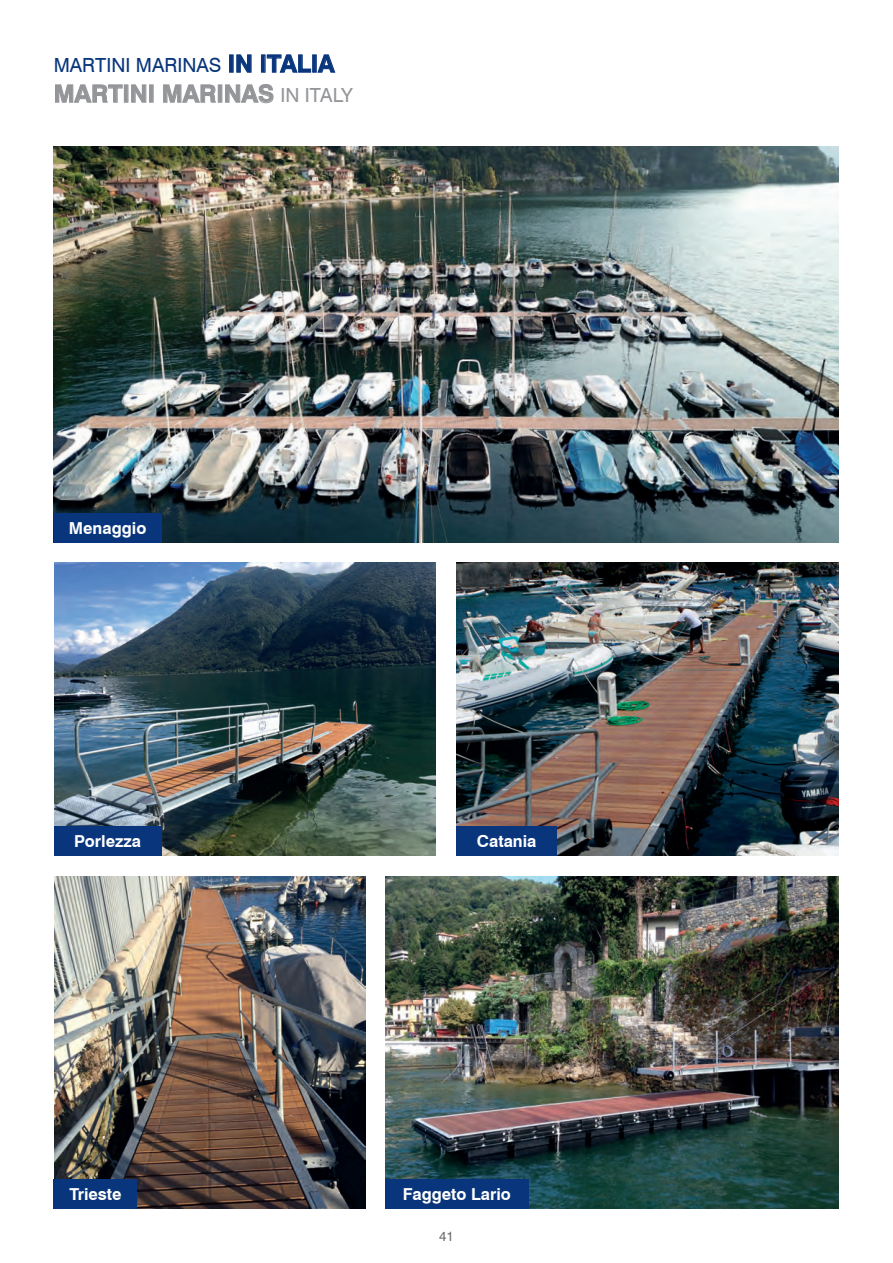
<style>
.page{position:relative;width:893px;height:1263px;background:#fff}
.page>*{position:absolute;margin:0;border:0;box-sizing:border-box;transform-origin:0 0}
.t1{font:700 24px "Swiss 721 BT";color:#939598}
.t2{font:19.5px "Swiss 721 BT";color:#08357c}
.t3{font:700 16.5px "Swiss 721 BT";color:#fff}
.t4{font:13.5px "Swiss 721 BT";color:#6c6d70}
.s1{font-weight:700;font-size:24px}
.s2{font-weight:400;font-size:19.5px}
</style>
<div class="page">
<img style="left:54px;top:146px;width:785px;height:397px">
<img style="left:54px;top:876px;width:311px;height:333px">
<img style="left:385px;top:876px;width:454px;height:333px">
<img style="left:456px;top:562px;width:383px;height:293px">
<img style="left:54px;top:562px;width:381px;height:293px">
<div style="left:229px;top:55px;width:4px;height:18px;border:1px solid #08357c"></div>
<svg style="left:236px;top:54px;width:16px;height:19px"></svg>
<div style="left:261px;top:55px;width:4px;height:18px;border:1px solid #08357c"></div>
<svg style="left:266px;top:54px;width:45px;height:19px"></svg>
<div style="left:312px;top:55px;width:5px;height:18px;border:1px solid #08357c"></div>
<svg style="left:317px;top:54px;width:19px;height:19px"></svg>
<svg style="left:55px;top:84px;width:68px;height:19px"></svg>
<div style="left:124px;top:85px;width:4px;height:18px;border:1px solid #939598"></div>
<svg style="left:131px;top:84px;width:16px;height:19px"></svg>
<div style="left:149px;top:85px;width:4px;height:18px;border:1px solid #939598"></div>
<svg style="left:163px;top:84px;width:53px;height:19px"></svg>
<div style="left:218px;top:85px;width:4px;height:18px;border:1px solid #939598"></div>
<svg style="left:225px;top:84px;width:49px;height:19px"></svg>
<div style="left:54px;top:826px;width:108px;height:29px;background:#08357c"></div>
<div style="left:456px;top:826px;width:101px;height:29px;background:#08357c"></div>
<div style="left:385px;top:1179px;width:144px;height:30px;background:#08357c"></div>
<div style="left:54px;top:1179px;width:83px;height:30px;background:#08357c"></div>
<div style="left:54px;top:513px;width:108px;height:30px;background:#08357c"></div>
<p class="t2" style="left:54px;top:53px;width:282px">MARTINI MARINAS <span class="s1">IN ITALIA</span></p>
<h1 class="t1" style="left:54px;top:79px;width:301px">MARTINI MARINAS <span class="s2">IN ITALY</span></h1>
<p class="t3" style="left:69px;top:518px;width:79px">Menaggio</p>
<p class="t3" style="left:74px;top:831px;width:68px">Porlezza</p>
<p class="t3" style="left:477px;top:831px;width:61px">Catania</p>
<p class="t3" style="left:69px;top:1184px;width:54px">Trieste</p>
<p class="t3" style="left:403px;top:1184px;width:109px">Faggeto Lario</p>
<p class="t4" style="left:439px;top:1228px;width:16px">41</p>
</div>
